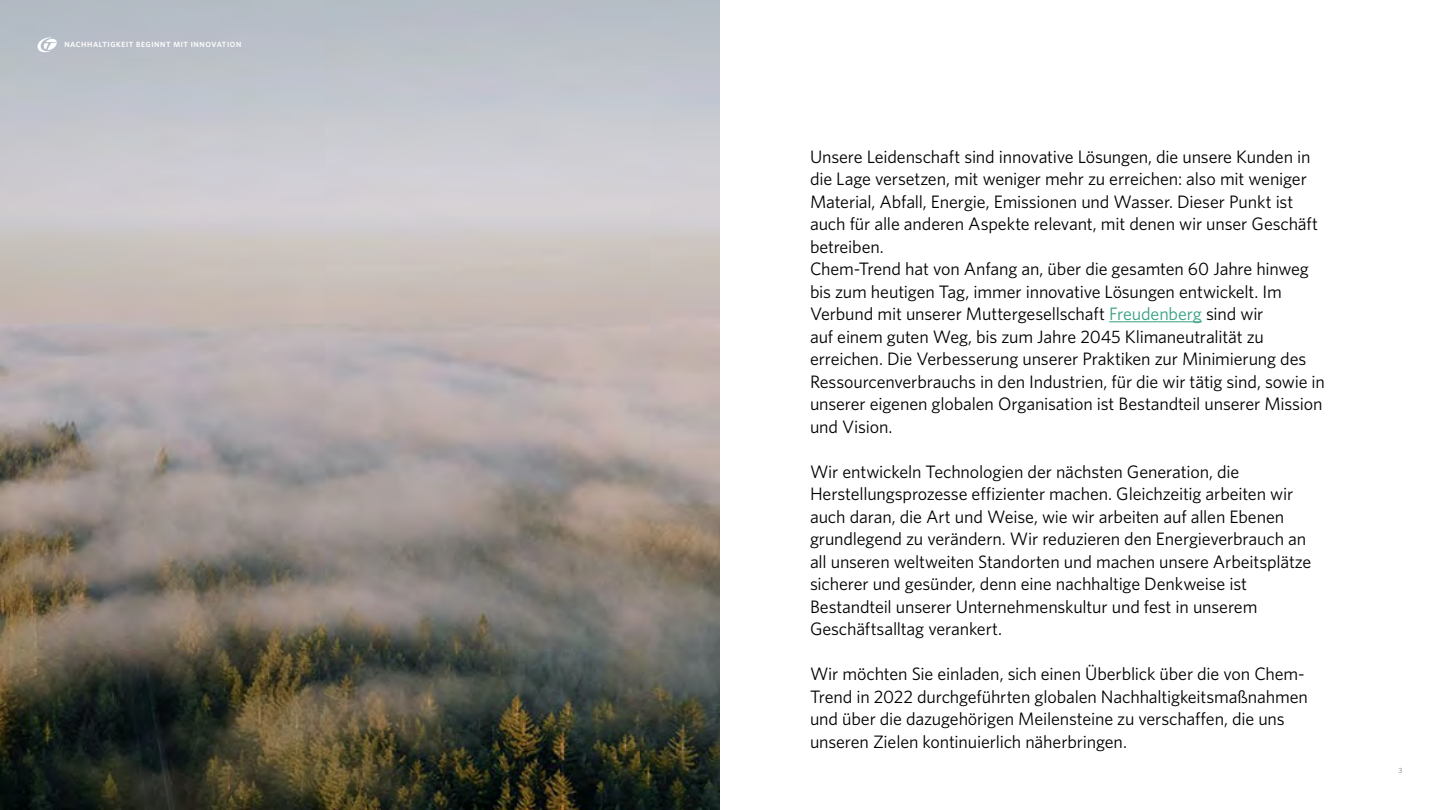
<style>
.page{position:relative;width:1440px;height:810px;background:#fff}
.page>*{position:absolute;margin:0;border:0;box-sizing:border-box;transform-origin:0 0}
.t1{font:18px/22.5px "Whitney";letter-spacing:-.01em;color:#000}
.t2{font:600 7.5px "Whitney";letter-spacing:.085em;color:#fff}
.t3{font:7.5px "Whitney";color:#808080}
.s1{color:#35a181}
</style>
<div class="page">
<img style="left:0;top:0;width:720px;height:810px">
<svg style="left:36px;top:37px;width:21px;height:16px"></svg>
<hr style="left:1109px;top:321px;width:93px;height:1px;background:#35a181">
<p class="t2" style="left:64px;top:40px;width:178px">NACHHALTIGKEIT BEGINNT MIT INNOVATION</p>
<p class="t1" style="left:810px;top:145px;width:516px">Unsere Leidenschaft sind innovative Lösungen, die unsere Kunden in die Lage versetzen, mit weniger mehr zu erreichen: also mit weniger Material, Abfall, Energie, Emissionen und Wasser. Dieser Punkt ist auch für alle anderen Aspekte relevant, mit denen wir unser Geschäft betreiben.<br>Chem-Trend hat von Anfang an, über die gesamten 60 Jahre hinweg bis zum heutigen Tag, immer innovative Lösungen entwickelt. Im Verbund mit unserer Muttergesellschaft <span class="s1">Freudenberg</span> sind wir<br>auf einem guten Weg, bis zum Jahre 2045 Klimaneutralität zu erreichen. Die Verbesserung unserer Praktiken zur Minimierung des Ressourcenverbrauchs in den Industrien, für die wir tätig sind, sowie in unserer eigenen globalen Organisation ist Bestandteil unserer Mission und Vision.</p>
<p class="t1" style="left:810px;top:460px;width:503px">Wir entwickeln Technologien der nächsten Generation, die Herstellungsprozesse effizienter machen. Gleichzeitig arbeiten wir auch daran, die Art und Weise, wie wir arbeiten auf allen Ebenen grundlegend zu verändern. Wir reduzieren den Energieverbrauch an all unseren weltweiten Standorten und machen unsere Arbeitsplätze sicherer und gesünder, denn eine nachhaltige Denkweise ist Bestandteil unserer Unternehmenskultur und fest in unserem Geschäftsalltag verankert.</p>
<p class="t1" style="left:810px;top:662px;width:499px">Wir möchten Sie einladen, sich einen Überblick über die von Chem-Trend in 2022 durchgeführten globalen Nachhaltigkeitsmaßnahmen und über die dazugehörigen Meilensteine zu verschaffen, die uns unseren Zielen kontinuierlich näherbringen.</p>
<p class="t3" style="left:1399px;top:765px;width:5px">3</p>
</div>
